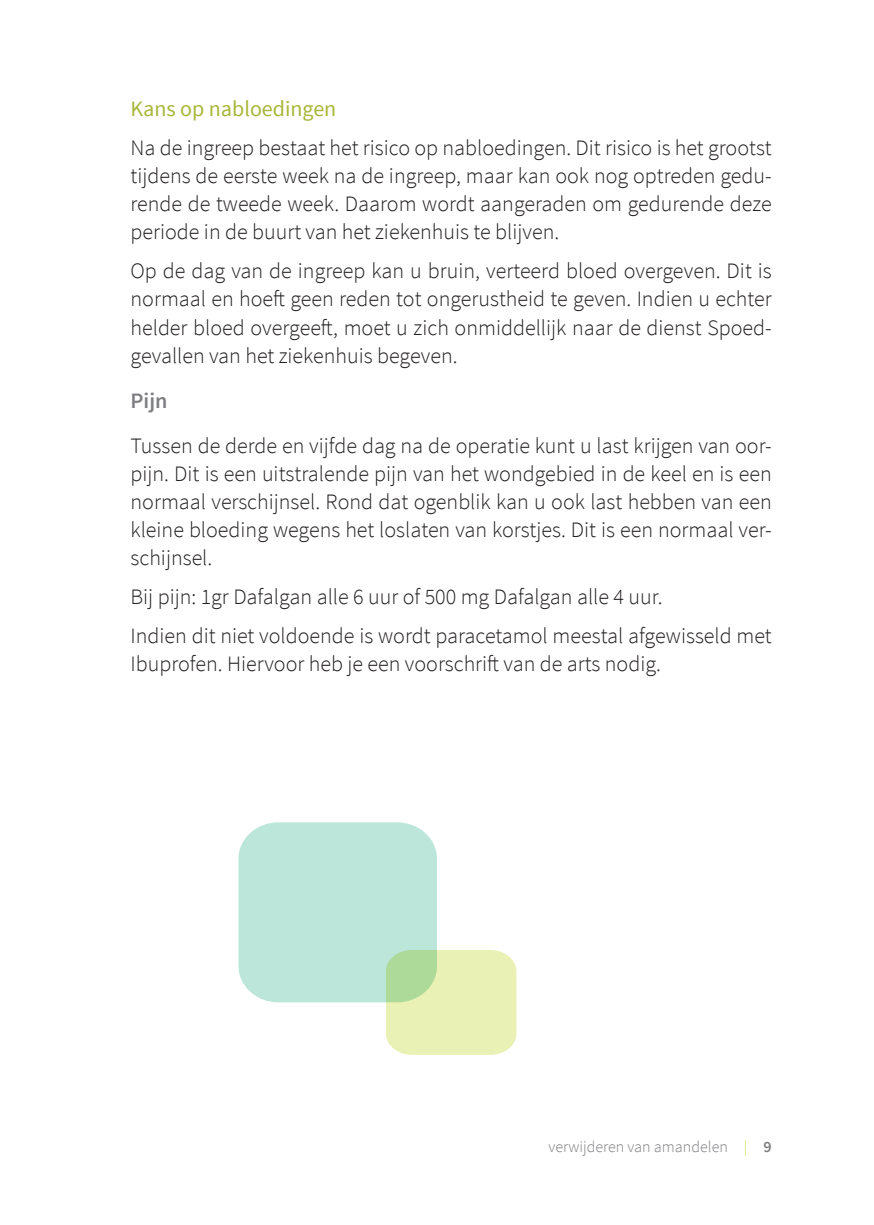
<style>
.page{position:relative;width:874px;height:1225px;background:#fff}
.page>*{position:absolute;margin:0;border:0;box-sizing:border-box;transform-origin:0 0}
.body{font:300 22px/28px "Source Sans Pro";color:#231f20;text-align:justify}
.sub_ondertitel{font:22px "Source Sans Pro";color:#a8b637}
.ondertitel{font:600 22px "Source Sans Pro";color:#7d7e81}
.t1{font:300 16px "Source Sans Pro";color:#7d7e81}
.s1{color:#ccdc42}
.s2{font-weight:600}
</style>
<div class="page">
<svg style="left:238px;top:822px;width:278px;height:232px"></svg>
<p class="sub_ondertitel" style="left:130px;top:95px;width:207px">Kans op nabloedingen</p>
<p class="body" style="left:130px;top:134px;width:642px">Na de ingreep bestaat het risico op nabloedingen. Dit risico is het grootst tijdens de eerste week na de ingreep, maar kan ook nog optreden gedu&shy;rende de tweede week. Daarom wordt aangeraden om gedurende deze periode in de buurt van het ziekenhuis te blijven.</p>
<p class="body" style="left:130px;top:257px;width:642px">Op de dag van de ingreep kan u bruin, verteerd bloed overgeven. Dit is normaal en hoeft geen reden tot ongerustheid te geven. Indien u echter helder bloed overgeeft, moet u zich onmiddellijk naar de dienst Spoed&shy;gevallen van het ziekenhuis begeven.</p>
<p class="ondertitel" style="left:130px;top:386px;width:38px">Pijn</p>
<p class="body" style="left:130px;top:431px;width:642px">Tussen de derde en vijfde dag na de operatie kunt u last krijgen van oor&shy;pijn. Dit is een uitstralende pijn van het wondgebied in de keel en is een normaal verschijnsel. Rond dat ogenblik kan u ook last hebben van een kleine bloeding wegens het loslaten van korstjes. Dit is een normaal ver&shy;schijnsel.</p>
<p class="body" style="left:130px;top:583px;width:533px">Bij pijn: 1gr Dafalgan alle 6 uur of 500 mg Dafalgan alle 4 uur.</p>
<p class="body" style="left:130px;top:622px;width:642px">Indien dit niet voldoende is wordt paracetamol meestal afgewisseld met<br>Ibuprofen. Hiervoor heb je een voorschrift van de arts nodig.</p>
<p class="t1" style="left:548px;top:1137px;width:225px">verwijderen van amandelen <span class="s1">|</span> <span class="s2">9</span></p>
</div>
